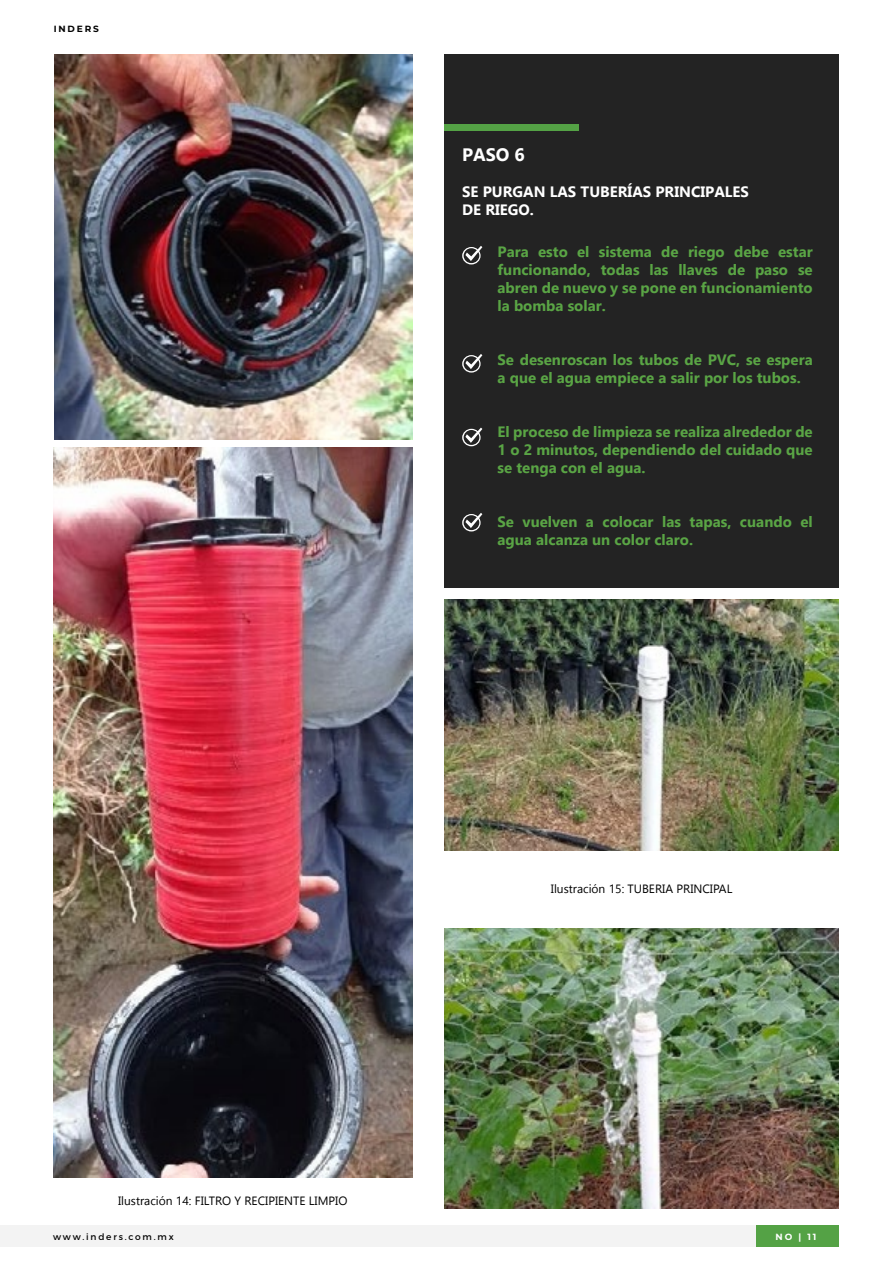
<style>
.page{position:relative;width:893px;height:1263px;background:#fff}
.page>*{position:absolute;margin:0;border:0;box-sizing:border-box;transform-origin:0 0}
.t1{font:700 18px "Gadugi";color:#fff}
.t2{font:700 15px/18px "Gadugi";color:#5aa545;text-align:justify}
.t3{font:700 15px/18px "Gadugi";color:#fff}
.t4{font:12px "Gadugi";color:#000}
.t5{font:9px "Montserrat";letter-spacing:.2em;color:#000}
.t6{font:700 9px "Montserrat";letter-spacing:.2em;color:#000}
.t7{font:700 9px "Montserrat";color:#fff}
</style>
<div class="page">
<div style="left:444px;top:54px;width:395px;height:534px;background:#232323"></div>
<div style="left:0;top:1225px;width:756px;height:21px;background:#f3f3f3"></div>
<div style="left:756px;top:1225px;width:83px;height:21px;background:#54a245"></div>
<div style="left:444px;top:124px;width:135px;height:7px;background:#54a245"></div>
<img style="left:53px;top:448px;width:359px;height:730px">
<img style="left:54px;top:54px;width:358px;height:385px">
<img style="left:444px;top:600px;width:395px;height:250px">
<img style="left:444px;top:928px;width:395px;height:281px">
<svg style="left:462px;top:246px;width:20px;height:18px"></svg>
<svg style="left:462px;top:354px;width:20px;height:19px"></svg>
<svg style="left:462px;top:428px;width:20px;height:18px"></svg>
<svg style="left:462px;top:513px;width:20px;height:18px"></svg>
<p class="t6" style="left:54px;top:22px;width:47px">INDERS</p>
<p class="t1" style="left:462px;top:144px;width:64px">PASO 6</p>
<p class="t3" style="left:462px;top:183px;width:288px">SE PURGAN LAS TUBERÍAS PRINCIPALES<br>DE RIEGO.</p>
<p class="t2" style="left:497px;top:242px;width:317px">Para esto el sistema de riego debe estar funcionando, todas las llaves de paso se abren de nuevo y se pone en funcionamiento la bomba solar.</p>
<p class="t2" style="left:497px;top:350px;width:317px">Se desenroscan los tubos de PVC, se espera a que el agua empiece a salir por los tubos.</p>
<p class="t2" style="left:497px;top:422px;width:317px">El proceso de limpieza se realiza alrededor de 1 o 2 minutos, dependiendo del cuidado que se tenga con el agua.</p>
<p class="t2" style="left:497px;top:512px;width:317px">Se vuelven a colocar las tapas, cuando el agua alcanza un color claro.</p>
<p class="t4" style="left:118px;top:1193px;width:231px">Ilustración 14: FILTRO Y RECIPIENTE LIMPIO</p>
<p class="t5" style="left:53px;top:1231px;width:122px">www.inders.com.mx</p>
<p class="t4" style="left:551px;top:882px;width:183px">Ilustración 15: TUBERIA PRINCIPAL</p>
<p class="t7" style="left:776px;top:1230px;width:42px">NO | 11</p>
</div>
